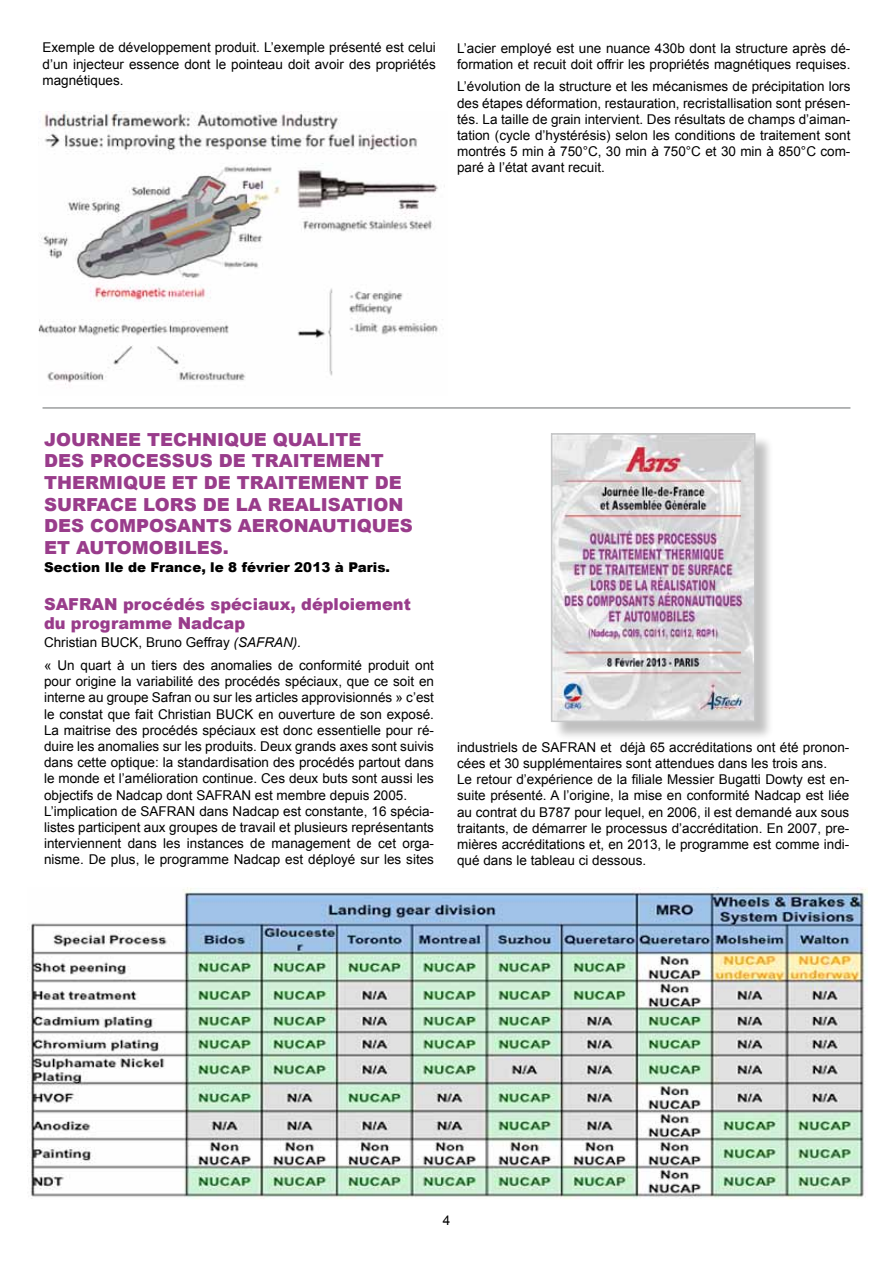
<style>
.page{position:relative;width:893px;height:1263px;background:#fff}
.page>*{position:absolute;margin:0;border:0;box-sizing:border-box;transform-origin:0 0}
.t1{font:900 18px/21.6px "Arial";color:#993c8b}
.t2{font:900 16.5px/19.8px "Arial";color:#993c8b}
.t3{font:13.5px/16.2px "Arial";color:#000}
.t4{font:900 13.5px "Arial";color:#000}
.s1{font-style:italic}
</style>
<div class="page">
<img style="left:38px;top:112px;width:400px;height:273px">
<hr style="left:43px;top:407px;width:807px;height:2px;background:#9c9e9f">
<div style="left:553px;top:435px;width:221px;height:306px;background:#000;opacity:.25"></div>
<img style="left:554px;top:436px;width:198px;height:283px">
<div style="left:551px;top:433px;width:204px;height:289px;border:2px solid #c6c7c8"></div>
<img style="left:28px;top:887px;width:839px;height:312px">
<p class="t3" style="left:43px;top:40px;width:395px;text-align:justify">Exemple de développement produit. L’exemple présenté est celui d’un injecteur essence dont le pointeau doit avoir des propriétés magnétiques.</p>
<p class="t3" style="left:457px;top:40px;width:395px">L’acier employé est une nuance 430b dont la structure après dé&shy;formation et recuit doit offrir les propriétés magnétiques requises.</p>
<p class="t3" style="left:457px;top:79px;width:395px;text-align:justify">L’évolution de la structure et les mécanismes de précipitation lors des étapes déformation, restauration, recristallisation sont présen&shy;tés. La taille de grain intervient. Des résultats de champs d’aiman&shy;tation (cycle d’hystérésis) selon les conditions de traitement sont montrés 5 min à 750°C, 30 min à 750°C et 30 min à 850°C com&shy;paré à l’état avant recuit.</p>
<h1 class="t1" style="left:44px;top:429px;width:370px">JOURNEE TECHNIQUE QUALITE<br>DES PROCESSUS DE TRAITEMENT<br>THERMIQUE ET DE TRAITEMENT DE<br>SURFACE LORS DE LA REALISATION<br>DES COMPOSANTS AERONAUTIQUES<br>ET AUTOMOBILES.</h1>
<p class="t4" style="left:44px;top:559px;width:348px">Section Ile de France, le 8 février 2013 à Paris.</p>
<p class="t2" style="left:44px;top:594px;width:368px">SAFRAN procédés spéciaux, déploiement du programme Nadcap</p>
<p class="t3" style="left:44px;top:631px;width:391px;line-height:22.5px">Christian BUCK, Bruno Geffray <span class="s1">(SAFRAN).<br></span>« Un quart à un tiers des anomalies de conformité produit ont</p>
<p class="t3" style="left:44px;top:673px;width:392px">pour origine la variabilité des procédés spéciaux, que ce soit en interne au groupe Safran ou sur les articles approvisionnés » c’est le constat que fait Christian BUCK en ouverture de son exposé.<br>La maitrise des procédés spéciaux est donc essentielle pour ré&shy;duire les anomalies sur les produits. Deux grands axes sont suivis dans cette optique: la standardisation des procédés partout dans le monde et l’amélioration continue. Ces deux buts sont aussi les objectifs de Nadcap dont SAFRAN est membre depuis 2005.<br>L’implication de SAFRAN dans Nadcap est constante, 16 spécia&shy;listes participent aux groupes de travail et plusieurs représentants interviennent dans les instances de management de cet orga&shy;nisme. De plus, le programme Nadcap est déployé sur les sites</p>
<p class="t3" style="left:457px;top:739px;width:394px">industriels de SAFRAN et déjà 65 accréditations ont été pronon&shy;cées et 30 supplémentaires sont attendues dans les trois ans.<br>Le retour d’expérience de la filiale Messier Bugatti Dowty est en&shy;suite présenté. A l’origine, la mise en conformité Nadcap est liée au contrat du B787 pour lequel, en 2006, il est demandé aux sous traitants, de démarrer le processus d’accréditation. En 2007, pre&shy;mières accréditations et, en 2013, le programme est comme indi&shy;qué dans le tableau ci dessous.</p>
<p class="t3" style="left:443px;top:1212px;width:9px">4</p>
</div>
